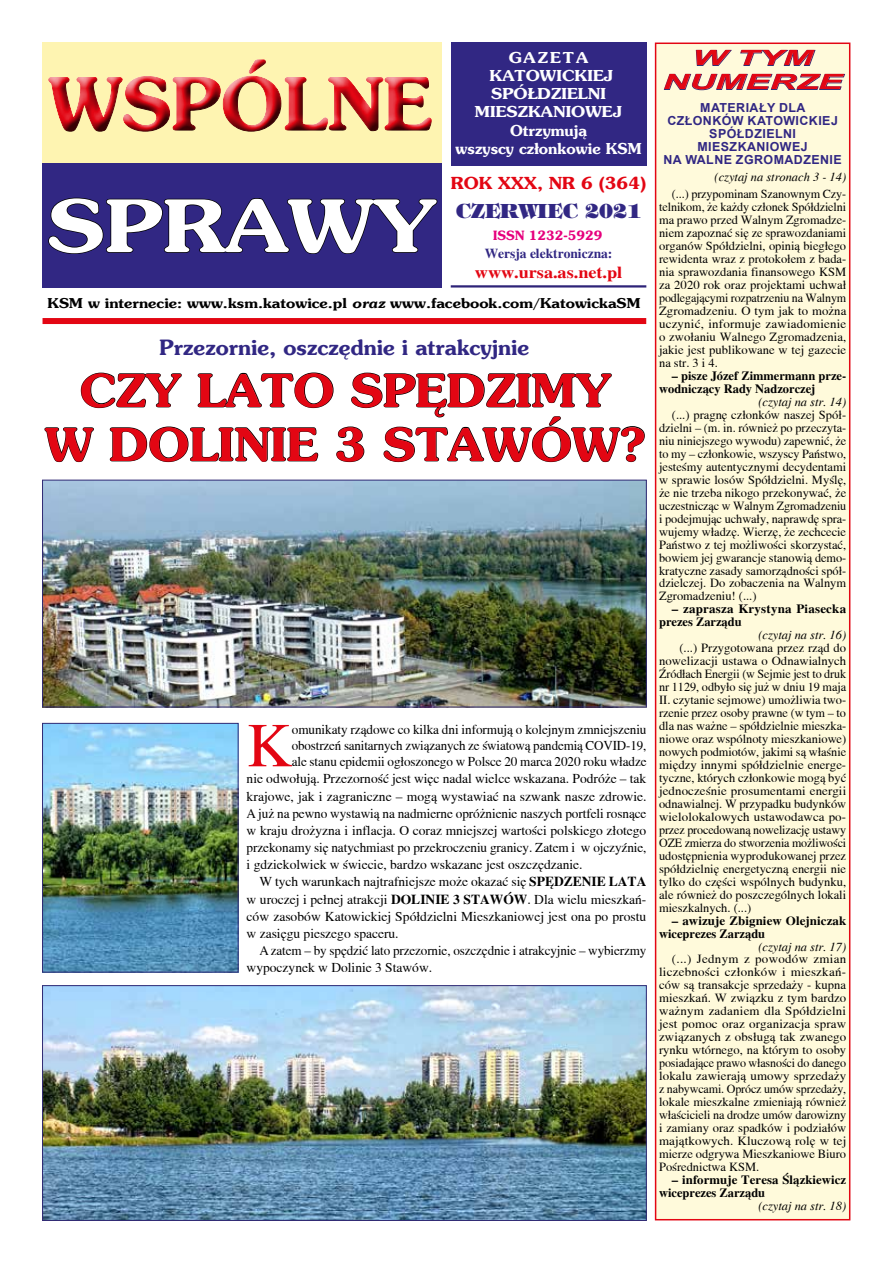
<style>
.page{position:relative;width:893px;height:1263px;background:#fff}
.page>*{position:absolute;margin:0;border:0;box-sizing:border-box;transform-origin:0 0}
.t1{font:700 72px "Southern";color:#e30613}
.t2{font:700 72px "Southern";color:#fff;scale:1.18 1}
.t3{font:62.4px "Toronto";color:#e30613}
.t4{font:700 45px/54px "Southern";color:#e30613;text-align:center;scale:1.06 1}
.t5{font:700 21px "Southern";color:#312783}
.t6{font:italic 700 21px/24px "Arial";color:#e30613;text-align:center;scale:1.73 1}
.t7{font:800 19.5px "Timpani";color:#312783}
.t8{font:700 16.5px "Toronto";color:#e30613;scale:1.1 1}
.t9{font:700 16.5px "Southern";color:#e30613;scale:1.06 1}
.t10{font:700 15px/17.9px "Southern";color:#fff;text-align:center;scale:1.1 1}
.t11{font:700 15px "Southern";color:#fff}
.t12{font:13.5px "Toronto";color:#000}
.t13{font:700 13.5px "Southern";color:#000;scale:1.1 1}
.t14{font:13.5px "Toronto";color:#000;scale:.96 1}
.t15{font:700 13.5px "Toronto";color:#312783}
.t16{font:700 12.75px "Southern";color:#e6007d}
.t17{font:12.45px/12.9px "Toronto";color:#000;text-align:justify}
.t18{font:12.45px/12.9px "Toronto";color:#000;text-align:justify;scale:1.04 1}
.t19{font:700 12.45px/12.9px "Toronto";color:#000}
.t20{font:italic 12.45px "Toronto";color:#000}
.t21{font:700 12.45px/12.9px "Toronto";color:#000;scale:1.04 1}
.t22{font:700 12.45px/12.9px "Arial";letter-spacing:.035em;color:#312783;text-align:center}
.s1{font-style:italic}
.s2{font-weight:700}
</style>
<div class="page">
<div style="left:655px;top:43px;width:195px;height:1177px;background:#fffadb;border:2px solid #e30613"></div>
<svg style="left:696px;top:50px;width:35px;height:16px"></svg>
<svg style="left:740px;top:50px;width:75px;height:16px"></svg>
<svg style="left:664px;top:74px;width:181px;height:16px"></svg>
<div style="left:451px;top:43px;width:195px;height:123px;background:#312783"></div>
<div style="left:43px;top:43px;width:399px;height:120px;background:#fef4b1"></div>
<div style="left:40px;top:57px;width:402px;height:86px;background:#000;opacity:.75"></div>
<div style="left:43px;top:163px;width:399px;height:125px;background:#312783"></div>
<svg style="left:48px;top:197px;width:390px;height:57px"></svg>
<div style="left:43px;top:318px;width:603px;height:6px;background:#e30613"></div>
<hr style="left:451px;top:285px;width:195px;height:3px;background:#2d2378">
<svg style="left:44px;top:372px;width:601px;height:91px"></svg>
<img style="left:45px;top:482px;width:599px;height:223px">
<div style="left:43px;top:480px;width:603px;height:227px;border:1px solid #312a74"></div>
<img style="left:45px;top:987px;width:599px;height:231px">
<div style="left:43px;top:985px;width:603px;height:235px;border:1px solid #312a74"></div>
<img style="left:45px;top:725px;width:191px;height:245px">
<div style="left:43px;top:723px;width:195px;height:249px;border:1px solid #312a74"></div>
<h1 class="t1" style="left:49px;top:59px;width:385px">WSPÓLNE</h1>
<p class="t10" style="left:475px;top:49px;width:135px">GAZETA<br>KATOWICKIEJ<br>SPÓ£DZIELNI<br>MIESZKANIOWEJ</p>
<p class="t11" style="left:510px;top:121px;width:79px">Otrzymuj¹</p>
<p class="t11" style="left:456px;top:139px;width:187px">wszyscy cz³onkowie KSM</p>
<h3 class="t9" style="left:451px;top:172px;width:186px">ROK XXX, NR 6 (364)</h3>
<h3 class="t7" style="left:456px;top:198px;width:187px">CZERWIEC 2021</h3>
<p class="t16" style="left:493px;top:227px;width:111px">ISSN 1232-5929</p>
<h1 class="t2" style="left:47px;top:181px;width:331px">SPRAWY</h1>
<p class="t15" style="left:485px;top:246px;width:129px">Wersja elektroniczna:</p>
<p class="t13" style="left:48px;top:294px;width:540px">KSM w internecie: www.ksm.katowice.pl <span class="s1">oraz</span> www.facebook.com/KatowickaSM</p>
<h3 class="t8" style="left:475px;top:263px;width:135px">www.ursa.as.net.pl</h3>
<h3 class="t5" style="left:160px;top:335px;width:371px">Przezornie, oszczędnie i atrakcyjnie</h3>
<h3 class="t4" style="left:45px;top:362px;width:567px">CZY LATO SPĘDZIMY<br>W DOLINIE 3 STAWÓW?</h3>
<h2 class="t3" style="left:247px;top:710px;width:47px">K</h2>
<p class="t12" style="left:292px;top:722px;width:356px">omunikaty rządowe co kilka dni informują o kolejnym zmniejszeniu</p>
<p class="t14" style="left:292px;top:738px;width:371px">obostrzeń sanitarnych związanych ze światową pandemią COVID-19,</p>
<p class="t12" style="left:292px;top:754px;width:356px">ale stanu epidemii ogłoszonego w Polsce 20 marca 2020 roku władze</p>
<p class="t12" style="left:247px;top:771px;width:401px">nie odwołują. Przezorność jest więc nadal wielce wskazana. Podróże – tak</p>
<p class="t12" style="left:247px;top:788px;width:401px">krajowe, jak i zagraniczne – mogą wystawiać na szwank nasze zdrowie.</p>
<p class="t12" style="left:247px;top:806px;width:401px">A już na pewno wystawią na nadmierne opróżnienie naszych portfeli rosnące</p>
<p class="t12" style="left:247px;top:823px;width:401px">w kraju drożyzna i inflacja. O coraz mniejszej wartości polskiego złotego</p>
<p class="t12" style="left:247px;top:840px;width:401px">przekonamy się natychmiast po przekroczeniu granicy. Zatem i w ojczyźnie,</p>
<p class="t12" style="left:247px;top:857px;width:337px">i gdziekolwiek w świecie, bardzo wskazane jest oszczędzanie.</p>
<p class="t12" style="left:259px;top:874px;width:388px">W tych warunkach najtrafniejsze może okazać się <span class="s2">SPĘDZENIE LATA</span></p>
<p class="t12" style="left:247px;top:891px;width:401px">w uroczej i pełnej atrakcji <span class="s2">DOLINIE 3 STAWÓW</span>. Dla wielu mieszkań-</p>
<p class="t12" style="left:247px;top:908px;width:401px">ców zasobów Katowickiej Spółdzielni Mieszkaniowej jest ona po prostu</p>
<p class="t12" style="left:247px;top:926px;width:154px">w zasięgu pieszego spaceru.</p>
<p class="t12" style="left:259px;top:943px;width:389px">A zatem – by spędzić lato przezornie, oszczędnie i atrakcyjnie – wybierzmy</p>
<p class="t12" style="left:247px;top:960px;width:187px">wypoczynek w Dolinie 3 Stawów.</p>
<h3 class="t6" style="left:663px;top:47px;width:105px">W TYM<br>NUMERZE</h3>
<p class="t22" style="left:663px;top:101px;width:180px">MATERIAŁY DLA<br>CZŁONKÓW KATOWICKIEJ<br>SPÓŁDZIELNI<br>MIESZKANIOWEJ<br>NA WALNE ZGROMADZENIE</p>
<p class="t20" style="left:715px;top:170px;width:133px">(czytaj na stronach 3 - 14)</p>
<p class="t17" style="left:659px;top:188px;width:189px;text-indent:13px">(...) przypominam Szanownym Czy&shy;telnikom, że każdy członek Spółdzielni ma prawo przed Walnym Zgromadze&shy;niem zapoznać się ze sprawozdaniami organów Spółdzielni, opinią biegłego rewidenta wraz z protokołem z bada&shy;nia sprawozdania finansowego KSM za 2020 rok oraz projektami uchwał podlegającymi rozpatrzeniu na Walnym Zgromadzeniu. O tym jak to można uczynić, informuje zawiadomienie o zwołaniu Walnego Zgromadzenia, jakie jest publikowane w tej gazecie na str. 3 i 4.</p>
<p class="t19" style="left:659px;top:369px;width:189px;text-indent:13px">– pisze Józef Zimmermann prze&shy;wodniczący Rady Nadzorczej</p>
<p class="t20" style="left:758px;top:395px;width:89px">(czytaj na str. 14)</p>
<p class="t17" style="left:659px;top:408px;width:189px;text-indent:13px">(...) pragnę członków naszej Spół&shy;dzielni – (m. in. również po przeczyta&shy;niu niniejszego wywodu) zapewnić, że to my – członkowie, wszyscy Państwo, jesteśmy autentycznymi decydentami w sprawie losów Spółdzielni. Myślę, że nie trzeba nikogo przekonywać, że uczestnicząc w Walnym Zgromadzeniu i podejmując uchwały, naprawdę spra&shy;wujemy władzę. Wierzę, że zechcecie Państwo z tej możliwości skorzystać, bowiem jej gwarancje stanowią demo&shy;kratyczne zasady samorządności spół&shy;dzielczej. Do zobaczenia na Walnym Zgromadzeniu! (...)</p>
<p class="t21" style="left:659px;top:603px;width:181px;text-indent:13px">– zaprasza Krystyna Piasecka prezes Zarządu</p>
<p class="t20" style="left:758px;top:628px;width:89px">(czytaj na str. 16)</p>
<p class="t17" style="left:659px;top:642px;width:189px;text-indent:20px">(...) Przygotowana przez rząd do nowelizacji ustawa o Odnawialnych Źródłach Energii (w Sejmie jest to druk nr 1129, odbyło się już w dniu 19 maja II. czytanie sejmowe) umożliwia two&shy;rzenie przez osoby prawne (w tym – to dla nas ważne – spółdzielnie mieszka&shy;niowe oraz wspólnoty mieszkaniowe) nowych podmiotów, jakimi są właśnie między innymi spółdzielnie energe&shy;tyczne, których członkowie mogą być jednocześnie prosumentami energii odnawialnej. W przypadku budynków wielolokalowych ustawodawca po&shy;przez procedowaną nowelizację ustawy OZE zmierza do stworzenia możliwości udostępnienia wyprodukowanej przez spółdzielnię energetyczną energii nie tylko do części wspólnych budynku, ale również do poszczególnych lokali mieszkalnych. (...)</p>
<p class="t21" style="left:659px;top:914px;width:182px;text-indent:13px">– awizuje Zbigniew Olejniczak wiceprezes Zarządu</p>
<p class="t20" style="left:758px;top:939px;width:89px">(czytaj na str. 17)</p>
<p class="t18" style="left:659px;top:953px;width:182px;text-indent:13px">(...) Jednym z powodów zmian liczebności członków i mieszkań&shy;ców są transakcje sprzedaży - kupna mieszkań. W związku z tym bardzo ważnym zadaniem dla Spółdzielni jest pomoc oraz organizacja spraw związanych z obsługą tak zwanego rynku wtórnego, na którym to osoby posiadające prawo własności do danego lokalu zawierają umowy sprzedaży z nabywcami. Oprócz umów sprzedaży, lokale mieszkalne zmieniają również właścicieli na drodze umów darowizny i zamiany oraz spadków i podziałów majątkowych. Kluczową rolę w tej mierze odgrywa Mieszkaniowe Biuro Pośrednictwa KSM.</p>
<p class="t19" style="left:659px;top:1173px;width:189px;text-indent:13px">– informuje Teresa Ślązkiewicz wiceprezes Zarządu</p>
<p class="t20" style="left:758px;top:1199px;width:89px">(czytaj na str. 18)</p>
</div>
